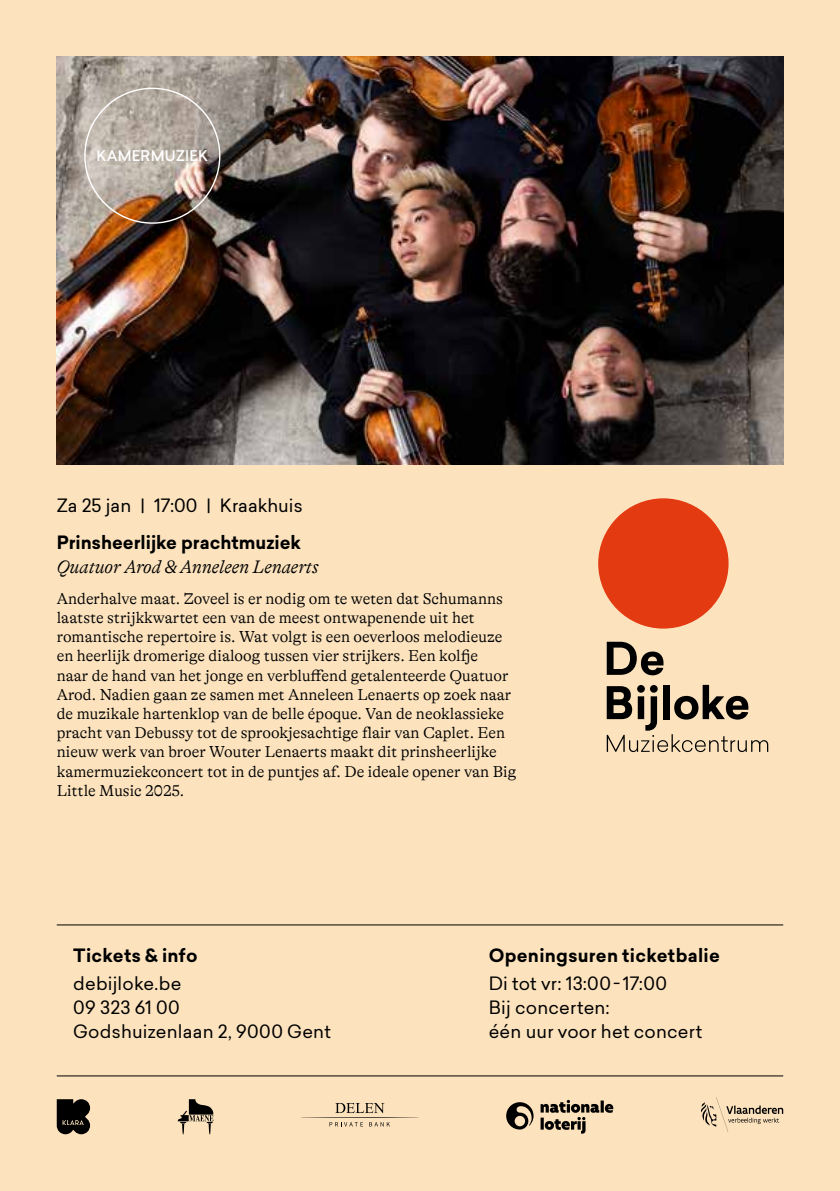
<style>
.page{position:relative;width:840px;height:1191px;background:#fff}
.page>*{position:absolute;margin:0;border:0;box-sizing:border-box;transform-origin:0 0}
.t1{font:18px/24px "Sailec";letter-spacing:.01em;color:#000}
.t2{font:700 18px "Sailec";letter-spacing:.015em;color:#000}
.t3{font:italic 300 18px "GT Alpina";color:#000}
.t4{font:300 16px/19.2px "GT Alpina";color:#000}
.t5{font:500 14.2px "Sailec";letter-spacing:.02em;color:#fff}
</style>
<div class="page">
<div style="left:0;top:0;width:839px;height:1191px;background:#fce3be"></div>
<img style="left:57px;top:57px;width:725px;height:407px">
<div style="left:598px;top:498px;width:130px;height:130px;background:#e33a11;border-radius:50%"></div>
<svg style="left:606px;top:642px;width:57px;height:33px"></svg>
<svg style="left:606px;top:685px;width:161px;height:67px"></svg>
<hr style="left:57px;top:1075px;width:725px;height:1px;background:#000">
<hr style="left:57px;top:924px;width:725px;height:1px;background:#000">
<svg style="left:701px;top:1097px;width:81px;height:35px"></svg>
<svg style="left:57px;top:1099px;width:33px;height:35px"></svg>
<svg style="left:540px;top:1099px;width:73px;height:34px"></svg>
<svg style="left:506px;top:1102px;width:27px;height:27px"></svg>
<svg style="left:178px;top:1099px;width:35px;height:35px"></svg>
<svg style="left:301px;top:1103px;width:117px;height:23px"></svg>
<p class="t5" style="left:96px;top:146px;width:113px">KAMERMUZIEK</p>
<p class="t1" style="left:57px;top:493px;width:247px">Za 25 jan | 17:00 | Kraakhuis</p>
<p class="t2" style="left:57px;top:530px;width:246px">Prinsheerlijke prachtmuziek</p>
<p class="t3" style="left:57px;top:557px;width:263px">Quatuor Arod &amp; Anneleen Lenaerts</p>
<p class="t4" style="left:57px;top:589px;width:461px">Anderhalve maat. Zoveel is er nodig om te weten dat Schumanns laatste strijkkwartet een van de meest ontwapenende uit het romantische repertoire is. Wat volgt is een oeverloos melodieuze en heerlijk dromerige dialoog tussen vier strijkers. Een kolfje<br>naar de hand van het jonge en verbluffend getalenteerde Quatuor Arod. Nadien gaan ze samen met Anneleen Lenaerts op zoek naar de muzikale hartenklop van de belle époque. Van de neoklassieke pracht van Debussy tot de sprookjesachtige flair van Caplet. Een nieuw werk van broer Wouter Lenaerts maakt dit prinsheerlijke kamermuziekconcert tot in de puntjes af. De ideale opener van Big Little Music 2025.</p>
<p class="t2" style="left:73px;top:942px;width:126px">Tickets &amp; info</p>
<p class="t1" style="left:73px;top:971px;width:259px">debijloke.be<br>09 323 61 00<br>Godshuizenlaan 2, 9000 Gent</p>
<p class="t2" style="left:488px;top:942px;width:232px">Openingsuren ticketbalie</p>
<p class="t1" style="left:488px;top:971px;width:215px">Di tot vr: 13:00-17:00<br>Bij concerten:<br>één uur voor het concert</p>
</div>
